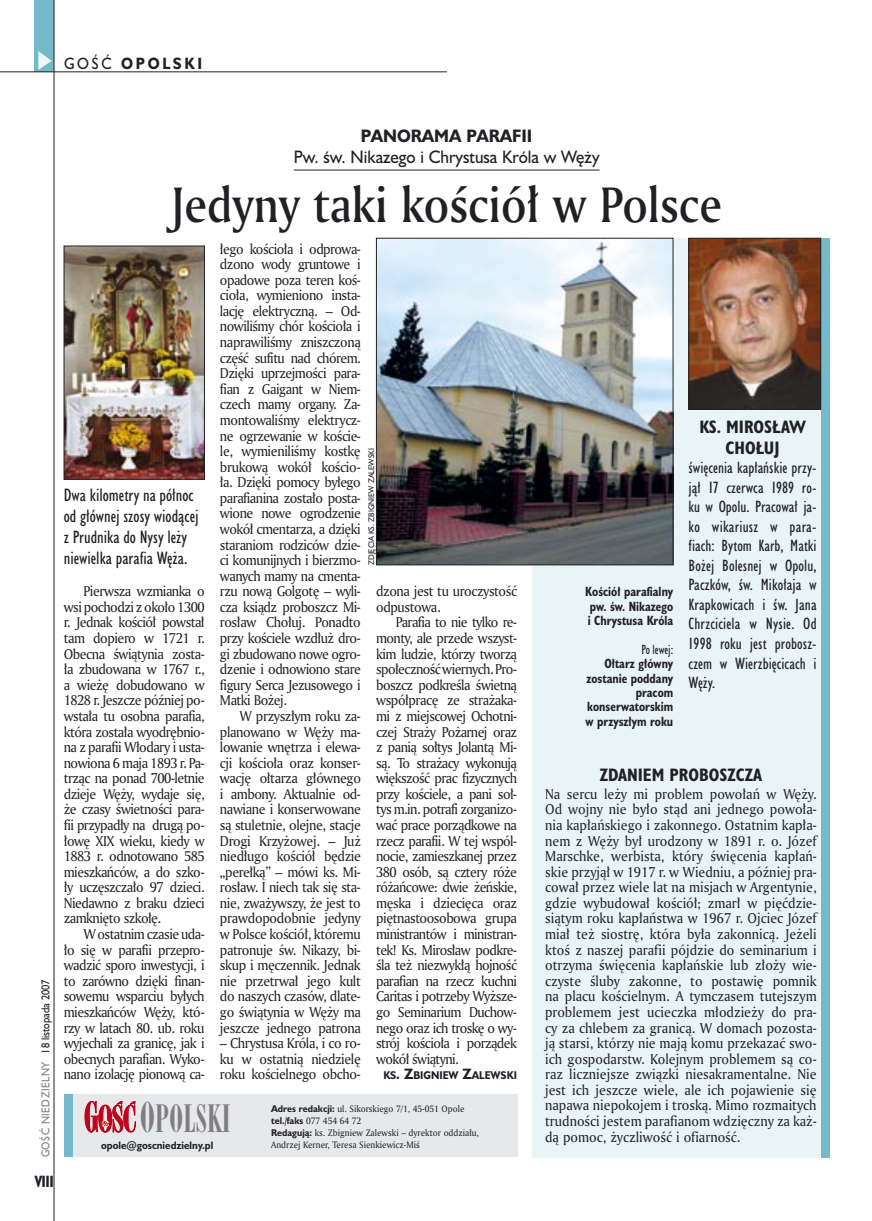
<style>
.page{position:relative;width:872px;height:1221px;background:#fff}
.page>*{position:absolute;margin:0;border:0;box-sizing:border-box;transform-origin:0 0}
._05a_tytyl_AmMd_32_pt{font:48px "Amerigo Md PL";color:#212125;scale:.9 1}
._05a_tytyl_AmMd_48_pt{font:36.45px "Modern 735 PL";letter-spacing:.01em;color:#7f7f83;scale:.9 1}
._06-4_lead_lokal_HuCn_11_pt{font:16.5px/21px "Humanst 521 Cn PL";color:#212125}
._04-3_nadtytul_lokal{font:16.5px/21px "Humanst 521 PL";color:#212125;text-align:center;scale:.94 1}
._04-2_tytul_ramki{font:700 16.5px/21px "Humanst 521 Cn PL";color:#212125;text-align:center}
._03-2_body_do_ramki{font:15px/19.5px "Humanst 521 Cn PL";letter-spacing:.01em;color:#212125;text-align:justify}
.t1{font:700 15px "Humanst 521 PL";letter-spacing:.2em;color:#212125;scale:.9 1}
.t2{font:700 15px "Humanst 521 Cn PL";color:#212125;scale:.94 1}
._01_body_tekst{font:13.8px/15.6px "Amerigo PL";letter-spacing:-.04em;color:#212125;text-align:justify;scale:.94 1}
._03-4_body_liturgii{font:13.8px/15.6px "Amerigo PL";color:#212125;text-align:justify;scale:.94 1}
._09_podpis_zdjecia_HuCnB{font:700 12.3px/14.4px "Humanst 521 Cn PL";color:#212125;text-align:justify;scale:.94 1}
.t3{font:10.5px "Humanst 521 PL";letter-spacing:.025em;color:#212125;scale:.9 1}
._12a_autor_na_koncu_HuBd{font:700 10.35px "Humanst 521 PL";color:#212125;scale:.9 1}
._20a_stopka_adres{font:700 9.9px "Humanst 521 PL";color:#212125;scale:.94 1}
._20b_stopka_dzial{font:9px "Amerigo PL";color:#212125;scale:.94 1}
._09a_autor_zdjecia_Hu_5_pt{font:7.5px "Humanst 521 PL";color:#212125;scale:.94 1}
.s1{font-weight:400}
.s2{color:#7f7f83}
.s3{font-weight:700}
.s4{font-size:13.8px}
.s5{font-size:39.45px}
.s6{font-family:"Humanst 521 PL";font-weight:700}
</style>
<div class="page">
<div style="left:35px;top:0;width:19px;height:72px;background:#75baca"></div>
<svg style="left:38px;top:51px;width:14px;height:19px"></svg>
<hr style="left:54px;top:0;width:1px;height:1220px;background:#212125">
<hr style="left:0;top:72px;width:447px;height:1px;background:#212125">
<div style="left:64px;top:1094px;width:453px;height:62px;background:#e7e8e9"></div>
<div style="left:64px;top:1094px;width:8px;height:62px;background:#75baca"></div>
<svg style="left:85px;top:1101px;width:51px;height:31px"></svg>
<div style="left:532px;top:238px;width:297px;height:918px;background:#e9f4f6"></div>
<div style="left:821px;top:238px;width:8px;height:918px;background:#75baca"></div>
<img style="left:690px;top:240px;width:129px;height:167px">
<div style="left:688px;top:238px;width:133px;height:171px;border:1px solid #212125"></div>
<img style="left:378px;top:240px;width:293px;height:323px">
<div style="left:376px;top:238px;width:297px;height:327px;border:1px solid #212125"></div>
<hr style="left:294px;top:170px;width:305px;height:1px;background:#212125">
<img style="left:66px;top:248px;width:137px;height:229px">
<div style="left:64px;top:246px;width:141px;height:233px;border:1px solid #212125"></div>
<p class="t1" style="left:64px;top:53px;width:155px"><span class="s1">GOŚĆ</span> OPOLSKI</p>
<p class="t3" style="left:38px;top:1157px;width:199px;rotate:-90deg"><span class="s2">GOŚĆ NIEDZIELNY</span> 18 listopada 2007</p>
<p class="t2" style="left:35px;top:1170px;width:22px">VIII</p>
<p class="_04-3_nadtytul_lokal" style="left:294px;top:125px;width:327px"><span class="s3">PANORAMA PARAFII<br></span>Pw. św. Nikazego i Chrystusa Króla w Węży</p>
<p class="_05a_tytyl_AmMd_32_pt" style="left:171px;top:172px;width:613px">Jedyny taki kościół w Polsce</p>
<p class="_06-4_lead_lokal_HuCn_11_pt" style="left:64px;top:484px;width:136px">Dwa kilometry na północ od głównej szosy wiodącej z Prudnika do Nysy leży niewielka parafia Węża.</p>
<p class="_01_body_tekst" style="left:64px;top:583px;width:151px;text-indent:20px">Pierwsza wzmianka o wsi pochodzi z około 1300 r. Jednak kościół powstał tam dopiero w 1721 r.<br>Obecna świątynia zosta&shy;ła zbudowana w 1767 r., a wieżę dobudowano w 1828 r. Jeszcze później po&shy;wstała tu osobna parafia, która została wyodrębnio&shy;na z parafii Włodary i usta&shy;nowiona 6 maja 1893 r. Pa&shy;trząc na ponad 700-letnie dzieje Węży, wydaje się, że czasy świetności para&shy;fii przypadły na drugą po&shy;łowę XIX wieku, kiedy w 1883 r. odnotowano 585 mieszkańców, a do szko&shy;ły uczęszczało 97 dzieci.<br>Niedawno z braku dzieci zamknięto szkołę.</p>
<p class="_01_body_tekst" style="left:64px;top:925px;width:151px;text-indent:20px">W ostatnim czasie uda&shy;ło się w parafii przepro&shy;wadzić sporo inwestycji, i to zarówno dzięki finan&shy;sowemu wsparciu byłych mieszkańców Węży, któ&shy;rzy w latach 80. ub. roku wyjechali za granicę, jak i obecnych parafian. Wyko&shy;nano izolację pionową ca-</p>
<p class="_01_body_tekst" style="left:220px;top:240px;width:151px">łego kościoła i odprowa&shy;dzono wody gruntowe i opadowe poza teren koś&shy;cioła, wymieniono insta&shy;lację elektryczną. – Od&shy;nowiliśmy chór kościoła i naprawiliśmy zniszczoną część sufitu nad chórem.<br>Dzięki uprzejmości para&shy;fian z Gaigant w Niem&shy;czech mamy organy. Za&shy;montowaliśmy elektrycz&shy;ne ogrzewanie w koście&shy;le, wymieniliśmy kostkę brukową wokół kościo&shy;ła. Dzięki pomocy byłego parafianina zostało posta&shy;wione nowe ogrodzenie wokół cmentarza, a dzięki staraniom rodziców dzie&shy;ci komunijnych i bierzmo&shy;wanych mamy na cmenta&shy;rzu nową Golgotę – wyli&shy;cza ksiądz proboszcz Mi&shy;rosław Chołuj. Ponadto przy kościele wzdłuż dro&shy;gi zbudowano nowe ogro&shy;dzenie i odnowiono stare figury Serca Jezusowego i Matki Bożej.</p>
<p class="_01_body_tekst" style="left:220px;top:707px;width:151px;text-indent:20px">W przyszłym roku za&shy;planowano w Węży ma&shy;lowanie wnętrza i elewa&shy;cji kościoła oraz konser&shy;wację ołtarza głównego i ambony. Aktualnie od&shy;nawiane i konserwowane są stuletnie, olejne, stacje Drogi Krzyżowej. – Już niedługo kościół będzie „perełką” – mówi ks. Mi&shy;rosław. I niech tak się sta&shy;nie, zważywszy, że jest to prawdopodobnie jedyny w Polsce kościół, któremu patronuje św. Nikazy, bi&shy;skup i męczennik. Jednak nie przetrwał jego kult do naszych czasów, dlate&shy;go świątynia w Węży ma jeszcze jednego patrona</p>
<p class="_01_body_tekst" style="left:220px;top:1034px;width:151px">– Chrystusa Króla, i co ro&shy;ku w ostatnią niedzielę roku kościelnego obcho-</p>
<p class="_09a_autor_zdjecia_Hu_5_pt" style="left:366px;top:565px;width:126px;rotate:-90deg">ZDJĘCIA KS. ZBIGNIEW ZALEWSKI</p>
<p class="_01_body_tekst" style="left:376px;top:583px;width:151px">dzona jest tu uroczystość odpustowa.</p>
<p class="_01_body_tekst" style="left:376px;top:614px;width:151px;text-indent:20px">Parafia to nie tylko re&shy;monty, ale przede wszyst&shy;kim ludzie, którzy tworzą społeczność wiernych. Pro&shy;boszcz podkreśla świetną współpracę ze strażaka&shy;mi z miejscowej Ochotni&shy;czej Straży Pożarnej oraz z panią sołtys Jolantą Mi&shy;są. To strażacy wykonują większość prac fizycznych przy kościele, a pani soł&shy;tys m.in. potrafi zorganizo&shy;wać prace porządkowe na rzecz parafii. W tej wspól&shy;nocie, zamieszkanej przez 380 osób, są cztery róże różańcowe: dwie żeńskie, męska i dziecięca oraz piętnastoosobowa grupa ministrantów i ministran&shy;tek! Ks. Mirosław podkre&shy;śla też niezwykłą hojność parafian na rzecz kuchni Caritas i potrzeby Wyższe&shy;go Seminarium Duchow&shy;nego oraz ich troskę o wy&shy;strój kościoła i porządek wokół świątyni.</p>
<p class="_12a_autor_na_koncu_HuBd" style="left:383px;top:1068px;width:150px">KS<span class="s4">. Z</span>BIGNIEW <span class="s4">Z</span>ALEWSKI</p>
<p class="_05a_tytyl_AmMd_48_pt" style="left:140px;top:1096px;width:102px"><span class="s5">O</span>POLSKI</p>
<p class="_20b_stopka_dzial" style="left:271px;top:1102px;width:207px"><span class="s6">Adres redakcji:</span> ul. Sikorskiego 7/1, 45-051 Opole</p>
<p class="_20b_stopka_dzial" style="left:271px;top:1114px;width:97px"><span class="s6">tel.</span><span class="s3">/</span><span class="s6">faks</span> 077 454 64 72</p>
<p class="_20b_stopka_dzial" style="left:271px;top:1126px;width:222px"><span class="s6">Redagują:</span> ks. Zbigniew Zalewski – dyrektor oddziału,</p>
<p class="_20b_stopka_dzial" style="left:271px;top:1138px;width:160px">Andrzej Kerner, Teresa Sienkiewicz-Miś</p>
<p class="_20a_stopka_adres" style="left:101px;top:1137px;width:121px">opole@goscniedzielny.pl</p>
<p class="_09_podpis_zdjecia_HuCnB" style="left:585px;top:584px;width:95px">Kościół parafialny pw. św. Nikazego i Chrystusa Króla</p>
<p class="_09_podpis_zdjecia_HuCnB" style="left:585px;top:641px;width:95px;text-align:right"><span class="s1">Po lewej:<br></span>Ołtarz główny zostanie poddany pracom konserwatorskim w przyszłym roku</p>
<p class="_04-2_tytul_ramki" style="left:699px;top:416px;width:108px">KS. MIROSŁAW<br>CHOŁUJ</p>
<p class="_03-2_body_do_ramki" style="left:688px;top:458px;width:130px">święcenia kapłańskie przy&shy;jął 17 czerwca 1989 ro&shy;ku w Opolu. Pracował ja&shy;ko wikariusz w para&shy;fiach: Bytom Karb, Matki Bożej Bolesnej w Opolu, Paczków, św. Mikołaja w Krapkowicach i św. Jana Chrzciciela w Nysie. Od 1998 roku jest probosz&shy;czem w Wierzbięcicach i Węży.</p>
<p class="_04-2_tytul_ramki" style="left:600px;top:763px;width:164px">ZDANIEM PROBOSZCZA</p>
<p class="_03-4_body_liturgii" style="left:545px;top:785px;width:290px">Na sercu leży mi problem powołań w Węży.<br>Od wojny nie było stąd ani jednego powoła&shy;nia kapłańskiego i zakonnego. Ostatnim kapła&shy;nem z Węży był urodzony w 1891 r. o. Józef Marschke, werbista, który święcenia kapłań&shy;skie przyjął w 1917 r. w Wiedniu, a później pra&shy;cował przez wiele lat na misjach w Argentynie, gdzie wybudował kościół; zmarł w pięćdzie&shy;siątym roku kapłaństwa w 1967 r. Ojciec Józef miał też siostrę, która była zakonnicą. Jeżeli ktoś z naszej parafii pójdzie do seminarium i otrzyma święcenia kapłańskie lub złoży wie&shy;czyste śluby zakonne, to postawię pomnik na placu kościelnym. A tymczasem tutejszym problemem jest ucieczka młodzieży do pra&shy;cy za chlebem za granicą. W domach pozosta&shy;ją starsi, którzy nie mają komu przekazać swo&shy;ich gospodarstw. Kolejnym problemem są co&shy;raz liczniejsze związki niesakramentalne. Nie jest ich jeszcze wiele, ale ich pojawienie się napawa niepokojem i troską. Mimo rozmaitych trudności jestem parafianom wdzięczny za każ&shy;dą pomoc, życzliwość i ofiarność.</p>
</div>
